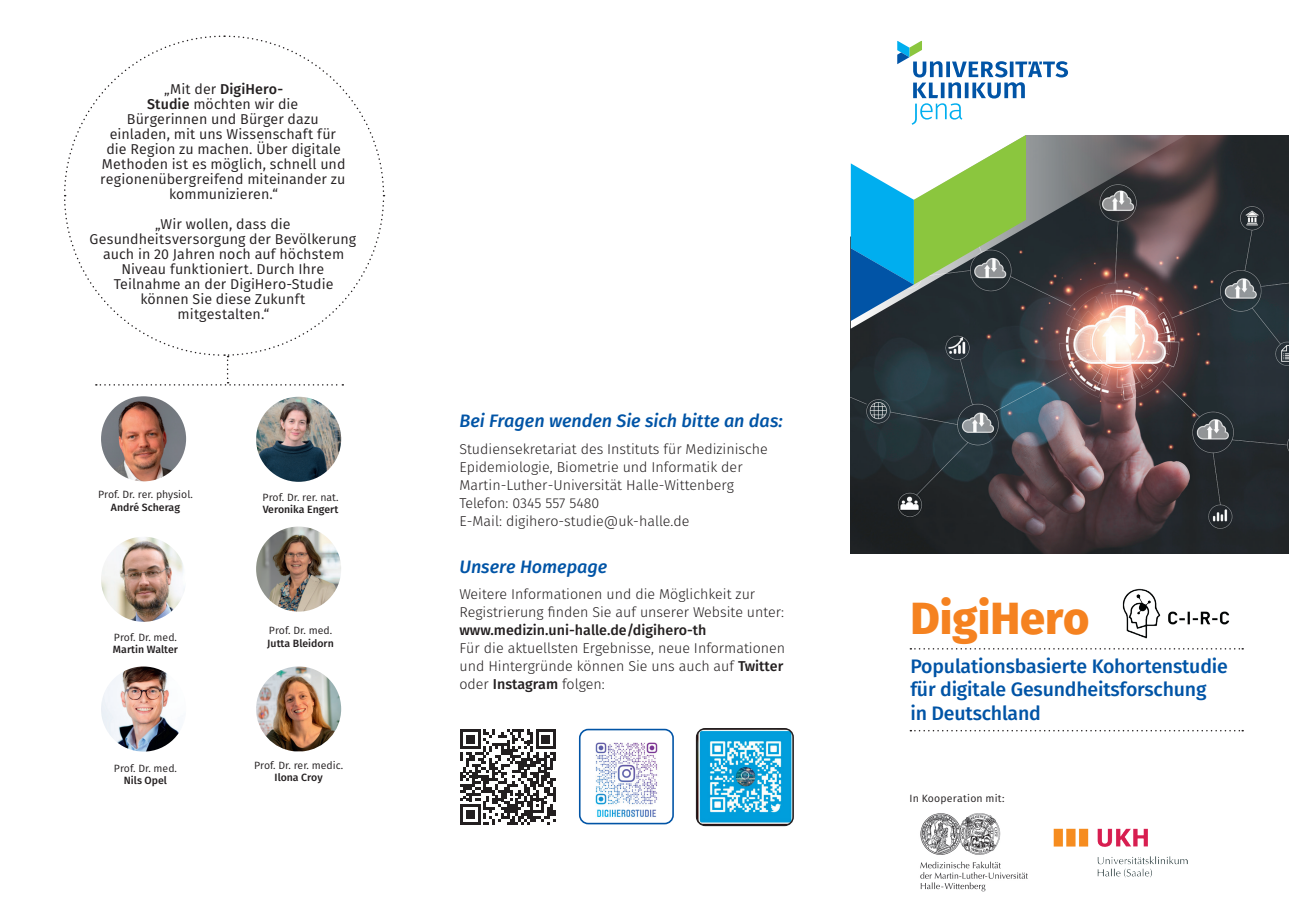
<style>
.page{position:relative;width:1289px;height:919px;background:#fff}
.page>*{position:absolute;margin:0;border:0;box-sizing:border-box;transform-origin:0 0}
.t1{font:800 45px "Fira Sans";color:#f58220}
.t2{font:500 19.5px "Fira Sans";letter-spacing:-.01em;color:#0154a6}
.t3{font:italic 500 18px "Fira Sans";letter-spacing:-.005em;color:#0154a6}
.Fliesstext{font:14.25px/15px "Fira Sans";letter-spacing:.005em;color:#231f20;text-align:center}
.Fliesstext-2{font:300 14.25px/18px "Fira Sans";color:#231f20}
.Fliesstext-3{font:500 14.25px "Fira Sans";color:#231f20}
.Fliesstext-4{font:10.5px/12.6px "Fira Sans";color:#231f20;text-align:center}
.t4{font:500 10.5px "Fira Sans";color:#231f20}
.s1{font-weight:500}
</style>
<div class="page">
<img style="left:850px;top:135px;width:438px;height:418px">
<svg style="left:850px;top:250px;width:369px;height:78px;background:#5a4a4b"></svg>
<svg style="left:921px;top:40px;width:338px;height:210px;background:#585556"></svg>
<svg style="left:850px;top:135px;width:175px;height:186px"></svg>
<div style="left:993px;top:0;width:295px;height:135px;background:#fff"></div>
<svg style="left:897px;top:41px;width:171px;height:84px"></svg>
<img style="left:920px;top:813px;width:108px;height:79px">
<img style="left:1053px;top:828px;width:134px;height:49px">
<img style="left:101px;top:396px;width:85px;height:85px;border-radius:43px">
<img style="left:101px;top:536px;width:85px;height:85px;border-radius:43px">
<img style="left:101px;top:666px;width:85px;height:85px;border-radius:43px">
<img style="left:256px;top:526px;width:85px;height:85px;border-radius:43px">
<img style="left:256px;top:396px;width:85px;height:86px;border-radius:43px">
<img style="left:256px;top:666px;width:85px;height:85px">
<svg style="left:910px;top:648px;width:333px;height:1px"></svg>
<svg style="left:910px;top:730px;width:333px;height:1px"></svg>
<svg style="left:64px;top:35px;width:321px;height:350px"></svg>
<svg style="left:460px;top:729px;width:96px;height:95px"></svg>
<img style="left:579px;top:731px;width:94px;height:92px">
<div style="left:579px;top:728px;width:95px;height:96px;border:2px solid #0154a6;border-radius:9px"></div>
<img style="left:696px;top:728px;width:97px;height:97px">
<div style="left:696px;top:728px;width:97px;height:98px;border:2px solid #231f20;border-radius:9px"></div>
<img style="left:1122px;top:588px;width:107px;height:51px">
<p class="Fliesstext" style="left:100px;top:81px;width:247px">„Mit der <span class="s1">DigiHero-<br>Studie</span> möchten wir die<br>Bürgerinnen und Bürger dazu einladen, mit uns Wissenschaft für die Region zu machen. Über digitale<br>Methoden ist es möglich, schnell und regionenübergreifend miteinander zu</p>
<p class="Fliesstext" style="left:169px;top:186px;width:111px">kommunizieren.“</p>
<p class="Fliesstext" style="left:90px;top:216px;width:268px">„Wir wollen, dass die<br>Gesundheitsversorgung der Bevölkerung auch in 20 Jahren noch auf höchstem<br>Niveau funktioniert. Durch Ihre<br>Teilnahme an der DigiHero-Studie können Sie diese Zukunft<br>mitgestalten.“</p>
<p class="Fliesstext-4" style="left:98px;top:488px;width:96px">Prof. Dr. rer. physiol.<br><span class="s1">André Scherag</span></p>
<p class="Fliesstext-4" style="left:114px;top:631px;width:65px">Prof. Dr. med.</p>
<p class="t4" style="left:113px;top:641px;width:67px">Martin Walter</p>
<p class="Fliesstext-4" style="left:114px;top:761px;width:65px">Prof. Dr. med.</p>
<p class="t4" style="left:124px;top:772px;width:45px">Nils Opel</p>
<p class="Fliesstext-4" style="left:262px;top:491px;width:77px;line-height:12px;text-align:left">Prof. Dr. rer. nat.<br><span class="s1">Veronika Engert</span></p>
<p class="Fliesstext-4" style="left:269px;top:624px;width:65px">Prof. Dr. med.</p>
<p class="t4" style="left:267px;top:634px;width:68px">Jutta Bleidorn</p>
<p class="Fliesstext-4" style="left:254px;top:758px;width:91px">Prof. Dr. rer. medic.</p>
<p class="t4" style="left:274px;top:768px;width:50px">Ilona Croy</p>
<h1 class="t3" style="left:459px;top:406px;width:325px">Bei Fragen wenden Sie sich bitte an das:</h1>
<p class="Fliesstext-2" style="left:459px;top:439px;width:310px">Studiensekretariat des Instituts für Medizinische<br>Epidemiologie, Biometrie und Informatik der<br>Martin-Luther-Universität Halle-Wittenberg</p>
<p class="Fliesstext-2" style="left:459px;top:493px;width:141px">Telefon: 0345 557 5480</p>
<p class="Fliesstext-2" style="left:459px;top:511px;width:231px">E-Mail: digihero-studie@uk-halle.de</p>
<h1 class="t3" style="left:459px;top:552px;width:149px">Unsere Homepage</h1>
<p class="Fliesstext-2" style="left:459px;top:585px;width:326px">Weitere Informationen und die Möglichkeit zur<br>Registrierung finden Sie auf unserer Website unter:</p>
<p class="Fliesstext-3" style="left:459px;top:619px;width:249px">www.medizin.uni-halle.de/digihero-th</p>
<p class="Fliesstext-2" style="left:459px;top:639px;width:327px">Für die aktuellsten Ergebnisse, neue Informationen</p>
<p class="Fliesstext-2" style="left:459px;top:657px;width:325px">und Hintergründe können Sie uns auch auf <span class="s1">Twitter</span></p>
<p class="Fliesstext-2" style="left:459px;top:675px;width:147px">oder <span class="s1">Instagram</span> folgen:</p>
<p class="t1" style="left:910px;top:579px;width:180px">DigiHero</p>
<p class="t2" style="left:910px;top:650px;width:319px">Populationsbasierte Kohortenstudie</p>
<p class="t2" style="left:910px;top:674px;width:298px">für digitale Gesundheitsforschung</p>
<p class="t2" style="left:910px;top:697px;width:132px">in Deutschland</p>
<p class="Fliesstext-4" style="left:909px;top:791px;width:96px">In Kooperation mit:</p>
</div>
